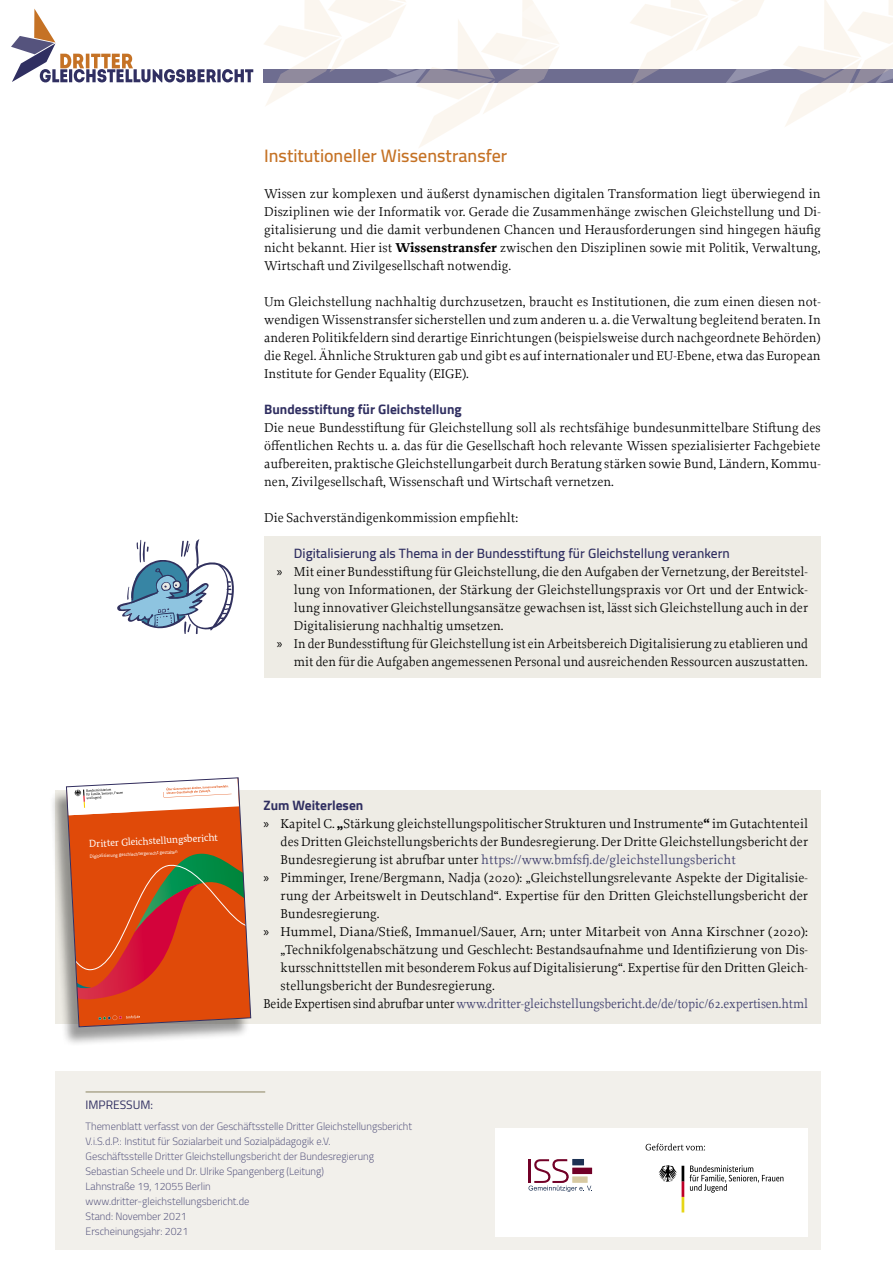
<style>
.page{position:relative;width:893px;height:1263px;background:#fff}
.page>*{position:absolute;margin:0;border:0;box-sizing:border-box;transform-origin:0 0}
.U2{font:600 18px "Cairo";color:#c57225}
.Copy{font:13.5px/18px "Proforma";color:#000;text-align:justify}
.Kasten-Aufzählung{font:13.5px/18px "Proforma";color:#000;text-align:justify}
.Kasten-Aufzählung-2{font:13.5px/18px "Proforma";color:#000;text-align:justify;scale:1.04 1}
.Kasten-Aufzählung-3{font:13.5px/18px "Proforma";color:#000;text-align:right;scale:.96 1}
.Kasten-Aufzählung-4{font:13.5px "Proforma";letter-spacing:-.01em;color:#3c3c6b;scale:.96 1}
.Kasten-U3{font:600 13.5px "Cairo";color:#302f61}
.U3{font:700 13.5px "Cairo";color:#302f61}
.t1{font:12px "Cairo";color:#302f61}
.t2{font:300 10.5px "Cairo";color:#4c4b77}
.t3{font:10.35px "Bundes Serif";color:#fff}
.t4{font:4.8px "Bundes Sans";color:#fff}
.s1{font-weight:700}
.s2{font-family:"Myriad Pro"}
.s3{color:#3c3c6b}
.s4{color:#000}
</style>
<div class="page">
<svg style="left:11px;top:0;width:882px;height:148px"></svg>
<div style="left:55px;top:790px;width:766px;height:234px;background:#eeece5"></div>
<div style="left:264px;top:536px;width:557px;height:38px;background:#eeece5"></div>
<div style="left:264px;top:562px;width:557px;height:80px;background:#eeece5"></div>
<div style="left:264px;top:634px;width:557px;height:44px;background:#eeece5"></div>
<div style="left:55px;top:1071px;width:766px;height:179px;background:#f2f0eb"></div>
<div style="left:495px;top:1129px;width:136px;height:108px;background:#fff"></div>
<svg style="left:528px;top:1159px;width:64px;height:33px"></svg>
<hr style="left:86px;top:1091px;width:179px;height:2px;background:#ada88f">
<div style="left:623px;top:1129px;width:184px;height:108px;background:#fff"></div>
<svg style="left:690px;top:1165px;width:93px;height:27px"></svg>
<svg style="left:659px;top:1165px;width:25px;height:47px"></svg>
<svg style="left:646px;top:1143px;width:59px;height:7px"></svg>
<svg style="left:117px;top:539px;width:117px;height:95px"></svg>
<div style="left:50px;top:782px;width:201px;height:265px;background:#000;opacity:.4"></div>
<svg style="left:66px;top:777px;width:185px;height:250px;background:#d1673e"></svg>
<h2 class="U2" style="left:264px;top:140px;width:245px">Institutioneller Wissenstransfer</h2>
<p class="Copy" style="left:264px;top:184px;width:558px">Wissen zur komplexen und äußerst dynamischen digitalen Transformation liegt überwiegend in Disziplinen wie der Informatik vor. Gerade die Zusammenhänge zwischen Gleichstellung und Di&shy;gitalisierung und die damit verbundenen Chancen und Herausforderungen sind hingegen häufig nicht bekannt. Hier ist <span class="s1">Wissenstransfer</span> zwischen den Disziplinen sowie mit Politik, Verwaltung, Wirtschaft und Zivilgesellschaft notwendig.</p>
<p class="Copy" style="left:264px;top:292px;width:558px">Um Gleichstellung nachhaltig durchzusetzen, braucht es Institutionen, die zum einen diesen not&shy;wendigen Wissenstransfer sicherstellen und zum anderen u. a. die Verwaltung begleitend beraten. In anderen Politikfeldern sind derartige Einrichtungen (beispielsweise durch nachgeordnete Behörden) die Regel. Ähnliche Strukturen gab und gibt es auf internationaler und EU-Ebene, etwa das European Institute for Gender Equality (EIGE).</p>
<h3 class="U3" style="left:264px;top:401px;width:199px">Bundesstiftung für Gleichstellung</h3>
<p class="Copy" style="left:264px;top:418px;width:558px">Die neue Bundesstiftung für Gleichstellung soll als rechtsfähige bundesunmittelbare Stiftung des öffentlichen Rechts u. a. das für die Gesellschaft hoch relevante Wissen spezialisierter Fachgebiete aufbereiten, praktische Gleichstellungarbeit durch Beratung stärken sowie Bund, Ländern, Kommu&shy;nen, Zivilgesellschaft, Wissenschaft und Wirtschaft vernetzen.</p>
<p class="Copy" style="left:264px;top:508px;width:256px">Die Sachverständigenkommission empfiehlt:</p>
<p class="Kasten-U3" style="left:294px;top:542px;width:437px">Digitalisierung als Thema in der Bundesstiftung für Gleichstellung verankern</p>
<p class="Kasten-Aufzählung" style="left:294px;top:562px;width:515px;text-indent:-17px"><span class="s2">»</span> Mit einer Bundesstiftung für Gleichstellung, die den Aufgaben der Vernetzung, der Bereitstel&shy;lung von Informationen, der Stärkung der Gleichstellungspraxis vor Ort und der Entwick&shy;lung innovativer Gleichstellungsansätze gewachsen ist, lässt sich Gleichstellung auch in der Digitalisierung nachhaltig umsetzen.</p>
<p class="Kasten-Aufzählung-3" style="left:277px;top:634px;width:555px"><span class="s2">»</span> In der Bundesstiftung für Gleichstellung ist ein Arbeitsbereich Digitalisierung zu etablieren und mit den für die Aufgaben angemessenen Personal und ausreichenden Ressourcen auszustatten.</p>
<p class="t3" style="left:89px;top:837px;width:130px;rotate:-3deg">Dritter Gleichstellungsbericht</p>
<p class="t4" style="left:90px;top:853px;width:90px;rotate:-3deg">Digitalisierung geschlechtergerecht gestalten</p>
<h3 class="U3" style="left:264px;top:797px;width:101px">Zum Weiterlesen</h3>
<p class="Kasten-Aufzählung" style="left:281px;top:814px;width:529px;text-indent:-17px"><span class="s2">»</span> Kapitel C. <span class="s1">„</span>Stärkung gleichstellungspolitischer Strukturen und Instrumente<span class="s1">“</span> im Gutachtenteil des Dritten Gleichstellungsberichts der Bundesregierung. Der Dritte Gleichstellungsbericht der Bundesregierung ist abrufbar unter <span class="s3">https://www.bmfsfj.de/gleichstellungsbericht</span></p>
<p class="Kasten-Aufzählung" style="left:281px;top:868px;width:529px;text-indent:-17px"><span class="s2">»</span> Pimminger, Irene/Bergmann, Nadja (2020): „Gleichstellungsrelevante Aspekte der Digitalisie&shy;rung der Arbeitswelt in Deutschland“. Expertise für den Dritten Gleichstellungsbericht der Bundesregierung.</p>
<p class="Kasten-Aufzählung-2" style="left:281px;top:922px;width:509px;text-indent:-17px"><span class="s2">»</span> Hummel, Diana/Stieß, Immanuel/Sauer, Arn; unter Mitarbeit von Anna Kirschner (2020): „Technikfolgenabschätzung und Geschlecht: Bestandsaufnahme und Identifizierung von Dis&shy;kursschnittstellen mit besonderem Fokus auf Digitalisierung“. Expertise für den Dritten Gleich&shy;stellungsbericht der Bundesregierung.</p>
<p class="Kasten-Aufzählung-4" style="left:264px;top:995px;width:568px"><span class="s4">Beide Expertisen sind abrufbar unter</span> www.dritter-gleichstellungsbericht.de/de/topic/62.expertisen.html</p>
<p class="t1" style="left:86px;top:1095px;width:69px">IMPRESSUM:</p>
<p class="t2" style="left:86px;top:1118px;width:328px">Themenblatt verfasst von der Geschäftsstelle Dritter Gleichstellungsbericht</p>
<p class="t2" style="left:86px;top:1133px;width:247px">V.i.S.d.P.: Institut für Sozialarbeit und Sozialpädagogik e.V.</p>
<p class="t2" style="left:86px;top:1148px;width:290px">Geschäftsstelle Dritter Gleichstellungsbericht der Bundesregierung</p>
<p class="t2" style="left:86px;top:1163px;width:240px">Sebastian Scheele und Dr. Ulrike Spangenberg (Leitung)</p>
<p class="t2" style="left:86px;top:1178px;width:127px">Lahnstraße 19, 12055 Berlin</p>
<p class="t2" style="left:86px;top:1193px;width:165px">www.dritter-gleichstellungsbericht.de</p>
<p class="t2" style="left:86px;top:1208px;width:103px">Stand: November 2021</p>
<p class="t2" style="left:86px;top:1223px;width:104px">Erscheinungsjahr: 2021</p>
</div>
